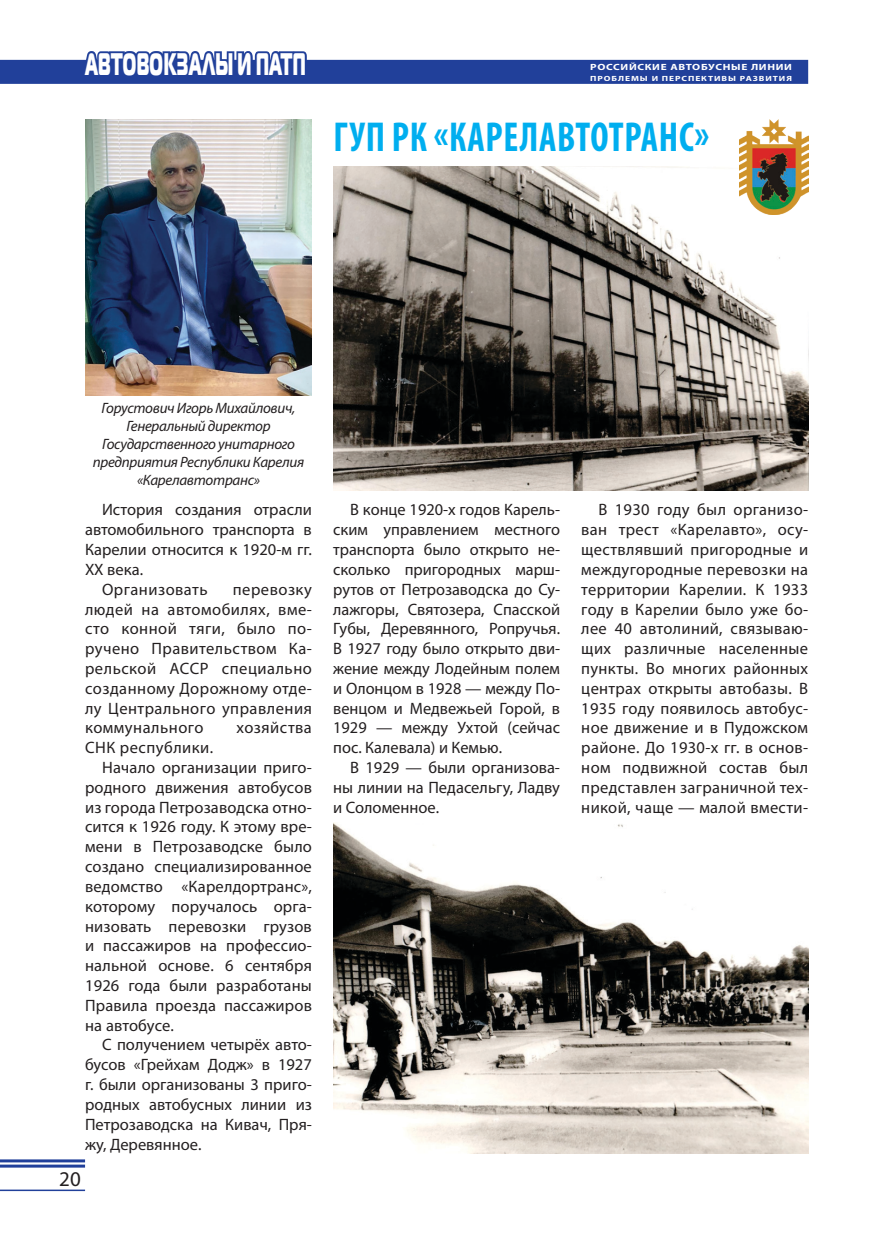
<style>
.page{position:relative;width:872px;height:1234px;background:#fff}
.page>*{position:absolute;margin:0;border:0;box-sizing:border-box;transform-origin:0 0}
.t1{font:700 condensed 42px "Myriad Pro";letter-spacing:.02em;color:#00aeef;scale:.9 1}
.t2{font:30.9px "Magistral Black C";letter-spacing:.02em;color:#fff;scale:.52 1}
.t3{font:21px "Myriad Pro";color:#231f20}
.t4{font:16.5px/19.8px "Myriad Pro";letter-spacing:.01em;color:#231f20;text-align:justify}
.t5{font:16.5px "Myriad Pro";letter-spacing:.03em;color:#231f20}
.t6{font:italic 15px/18px "Myriad Pro";letter-spacing:-.02em;color:#231f20;text-align:center}
.t7{font:700 9px "Myriad Pro";letter-spacing:.06em;color:#fff;scale:1.25 1}
.t8{font:700 7.5px "Myriad Pro";letter-spacing:.1em;color:#fff;scale:1.25 1}
</style>
<div class="page">
<div style="left:0;top:60px;width:808px;height:24px;background:#21409a"></div>
<svg style="left:80px;top:51px;width:229px;height:9px;background:#536bb0"></svg>
<hr style="left:0;top:1164px;width:85px;height:3px;background:#21409a">
<hr style="left:0;top:1159px;width:85px;height:3px;background:#21409a">
<hr style="left:0;top:1189px;width:85px;height:1px;background:#21409a">
<img style="left:85px;top:119px;width:227px;height:276px">
<img style="left:333px;top:166px;width:475px;height:325px">
<img style="left:333px;top:822px;width:475px;height:330px">
<img style="left:739px;top:119px;width:69px;height:95px">
<h2 class="t2" style="left:85px;top:44px;width:353px">Автовокзалы и ПАТП</h2>
<p class="t7" style="left:590px;top:61px;width:163px">РОССИЙСКИЕ АВТОБУСНЫЕ ЛИНИИ</p>
<p class="t8" style="left:590px;top:73px;width:163px">ПРОБЛЕМЫ И ПЕРСПЕКТИВЫ РАЗВИТИЯ</p>
<h1 class="t1" style="left:333px;top:110px;width:419px">ГУП РК «КАРЕЛАВТОТРАНС»</h1>
<p class="t6" style="left:93px;top:399px;width:213px">Горустович Игорь Михайлович,<br>Генеральный директор<br>Государственного унитарного предприятия Республики Карелия «Карелавтотранс»</p>
<p class="t4" style="left:102px;top:499px;width:211px">История создания отрасли</p>
<p class="t4" style="left:85px;top:519px;width:228px">автомобильного транспорта в</p>
<p class="t4" style="left:85px;top:539px;width:228px">Карелии относится к 1920-м гг.</p>
<p class="t4" style="left:85px;top:559px;width:60px">XX века.</p>
<p class="t5" style="left:102px;top:579px;width:107px">Организовать</p>
<p class="t4" style="left:85px;top:579px;width:228px;text-indent:148px">перевозку людей на автомобилях, вме&shy;сто конной тяги, было по&shy;ручено Правительством Ка&shy;рельской АССР специально созданному Дорожному отде&shy;лу Центрального управления коммунального</p>
<p class="t5" style="left:236px;top:717px;width:77px">хозяйства</p>
<p class="t5" style="left:85px;top:737px;width:130px">СНК республики.</p>
<p class="t4" style="left:102px;top:757px;width:211px">Начало организации приго-</p>
<p class="t4" style="left:85px;top:777px;width:228px">родного движения автобусов</p>
<p class="t4" style="left:85px;top:796px;width:228px">из города Петрозаводска отно-</p>
<p class="t4" style="left:85px;top:816px;width:228px">сится к 1926 году. К этому вре-</p>
<p class="t4" style="left:85px;top:836px;width:228px">мени в Петрозаводске было</p>
<p class="t4" style="left:85px;top:856px;width:228px">создано специализированное</p>
<p class="t4" style="left:85px;top:876px;width:228px">ведомство «Карелдортранс»,</p>
<p class="t4" style="left:85px;top:895px;width:228px">которому поручалось орга-</p>
<p class="t4" style="left:85px;top:915px;width:228px">низовать перевозки грузов</p>
<p class="t4" style="left:85px;top:935px;width:228px">и пассажиров на профессио-</p>
<p class="t4" style="left:85px;top:955px;width:228px">нальной основе. 6 сентября</p>
<p class="t4" style="left:85px;top:975px;width:228px">1926 года были разработаны</p>
<p class="t4" style="left:85px;top:994px;width:228px">Правила проезда пассажиров</p>
<p class="t4" style="left:85px;top:1014px;width:90px">на автобусе.</p>
<p class="t4" style="left:102px;top:1034px;width:211px">С получением четырёх авто-</p>
<p class="t4" style="left:85px;top:1054px;width:228px">бусов «Грейхам Додж» в 1927</p>
<p class="t4" style="left:85px;top:1074px;width:228px">г. были организованы 3 приго-</p>
<p class="t4" style="left:85px;top:1093px;width:228px">родных автобусных линии из</p>
<p class="t4" style="left:85px;top:1113px;width:228px">Петрозаводска на Кивач, Пря-</p>
<p class="t4" style="left:85px;top:1133px;width:118px">жу, Деревянное.</p>
<p class="t3" style="left:59px;top:1165px;width:23px">20</p>
<p class="t4" style="left:333px;top:499px;width:228px;text-indent:17px">В конце 1920-х годов Карель&shy;ским управлением местного транспорта было открыто не&shy;сколько пригородных марш&shy;рутов от Петрозаводска до Су&shy;лажгоры, Святозера, Спасской Губы, Деревянного, Ропручья.<br>В 1927 году было открыто дви&shy;жение между Лодейным полем и Олонцом в 1928 — между По&shy;венцом и Медвежьей Горой, в 1929 — между Ухтой (сейчас пос. Калевала) и Кемью.</p>
<p class="t4" style="left:333px;top:757px;width:228px;text-indent:17px">В 1929 — были организова&shy;ны линии на Педасельгу, Ладву и Соломенное.</p>
<p class="t4" style="left:581px;top:499px;width:228px;text-indent:17px">В 1930 году был организо&shy;ван трест «Карелавто», осу&shy;ществлявший пригородные и междугородные перевозки на территории Карелии. К 1933 году в Карелии было уже бо&shy;лее 40 автолиний, связываю&shy;щих различные населенные пункты. Во многих районных центрах открыты автобазы. В 1935 году появилось автобус&shy;ное движение и в Пудожском районе. До 1930-х гг. в основ&shy;ном подвижной состав был представлен заграничной тех&shy;никой, чаще — малой вмести-</p>
</div>
